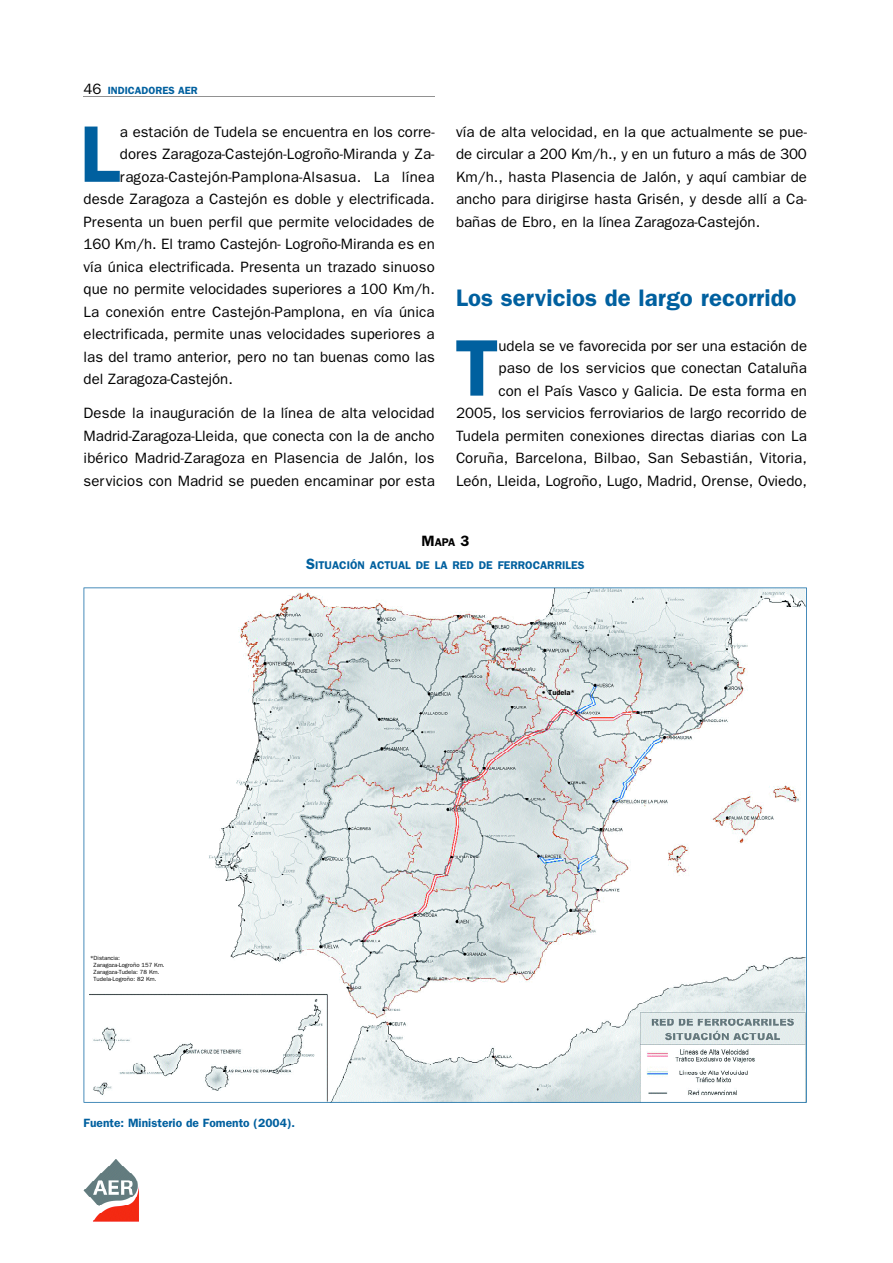
<style>
.page{position:relative;width:893px;height:1263px;background:#fff}
.page>*{position:absolute;margin:0;border:0;box-sizing:border-box;transform-origin:0 0}
.t1{font:600 80.55px "Franklin Gothic";color:#00609f}
.t2{font:600 24px "Franklin Gothic";color:#00609f}
.t3{font:15px/22.5px "Franklin Gothic";letter-spacing:.005em;color:#000;text-align:justify}
.t4{font:600 12px "Franklin Gothic";color:#00609f}
.t5{font:600 11.25px/22.6px "Franklin Gothic";color:#00609f;text-align:center}
.t6{font:600 10.5px "Franklin Gothic";color:#00609f}
.t7{font:600 7.5px "Franklin Gothic";color:#000}
.t8{font:6px/6.8px "Franklin Gothic";color:#000}
.s1{font-weight:400;font-size:15px;color:#000}
.s2{font-size:15px;color:#000}
.s3{color:#000}
.s4{font-size:15px}
</style>
<div class="page">
<hr style="left:84px;top:96px;width:351px;height:1px;background:#919191">
<img style="left:84px;top:1160px;width:55px;height:62px">
<svg style="left:84px;top:588px;width:722px;height:515px"></svg>
<p class="t6" style="left:84px;top:87px;width:116px"><span class="s1">46</span> INDICADORES AER</p>
<h1 class="t1" style="left:80px;top:127px;width:42px">L</h1>
<p class="t3" style="left:120px;top:122px;width:316px">a estación de Tudela se encuentra en los corre-</p>
<p class="t3" style="left:120px;top:144px;width:316px">dores Zaragoza-Castejón-Logroño-Miranda y Za-</p>
<p class="t3" style="left:120px;top:167px;width:316px">ragoza-Castejón-Pamplona-Alsasua. La línea</p>
<p class="t3" style="left:84px;top:189px;width:352px">desde Zaragoza a Castejón es doble y electrificada.</p>
<p class="t3" style="left:84px;top:212px;width:352px">Presenta un buen perfil que permite velocidades de</p>
<p class="t3" style="left:84px;top:234px;width:353px">160 Km/h. El tramo Castejón- Logroño-Miranda es en</p>
<p class="t3" style="left:84px;top:257px;width:353px">vía única electrificada. Presenta un trazado sinuoso</p>
<p class="t3" style="left:84px;top:279px;width:353px">que no permite velocidades superiores a 100 Km/h.</p>
<p class="t3" style="left:84px;top:302px;width:352px">La conexión entre Castejón-Pamplona, en vía única</p>
<p class="t3" style="left:84px;top:324px;width:352px">electrificada, permite unas velocidades superiores a</p>
<p class="t3" style="left:84px;top:347px;width:353px">las del tramo anterior, pero no tan buenas como las</p>
<p class="t3" style="left:84px;top:369px;width:151px">del Zaragoza-Castejón.</p>
<p class="t3" style="left:84px;top:403px;width:353px">Desde la inauguración de la línea de alta velocidad Madrid-Zaragoza-Lleida, que conecta con la de ancho ibérico Madrid-Zaragoza en Plasencia de Jalón, los servicios con Madrid se pueden encaminar por esta</p>
<p class="t3" style="left:456px;top:122px;width:352px">vía de alta velocidad, en la que actualmente se pue&shy;de circular a 200 Km/h., y en un futuro a más de 300<br>Km/h., hasta Plasencia de Jalón, y aquí cambiar de ancho para dirigirse hasta Grisén, y desde allí a Ca&shy;bañas de Ebro, en la línea Zaragoza-Castejón.</p>
<h2 class="t2" style="left:456px;top:289px;width:342px">Los servicios de largo recorrido</h2>
<h1 class="t1" style="left:455px;top:340px;width:45px">T</h1>
<p class="t3" style="left:456px;top:336px;width:352px;text-align:right">udela se ve favorecida por ser una estación de<br>paso de los servicios que conectan Cataluña<br>con el País Vasco y Galicia. De esta forma en 2005, los servicios ferroviarios de largo recorrido de Tudela permiten conexiones directas diarias con La Coruña, Barcelona, Bilbao, San Sebastián, Vitoria, León, Lleida, Logroño, Lugo, Madrid, Orense, Oviedo,</p>
<p class="t5" style="left:306px;top:532px;width:280px"><span class="s2">M</span><span class="s3">APA</span> <span class="s2">3<br></span><span class="s4">S</span>ITUACIÓN ACTUAL DE LA RED DE FERROCARRILES</p>
<p class="t8" style="left:94px;top:956px;width:73px;text-indent:-4px">*Distancia:<br>Zaragoza-Logroño 157 Km.<br>Zaragoza-Tudela: 78 Km.<br>Tudela-Logroño: 82 Km.</p>
<p class="t4" style="left:84px;top:1119px;width:213px">Fuente: Ministerio de Fomento (2004).</p>
<p class="t7" style="left:541px;top:690px;width:35px">• Tudela*</p>
</div>
